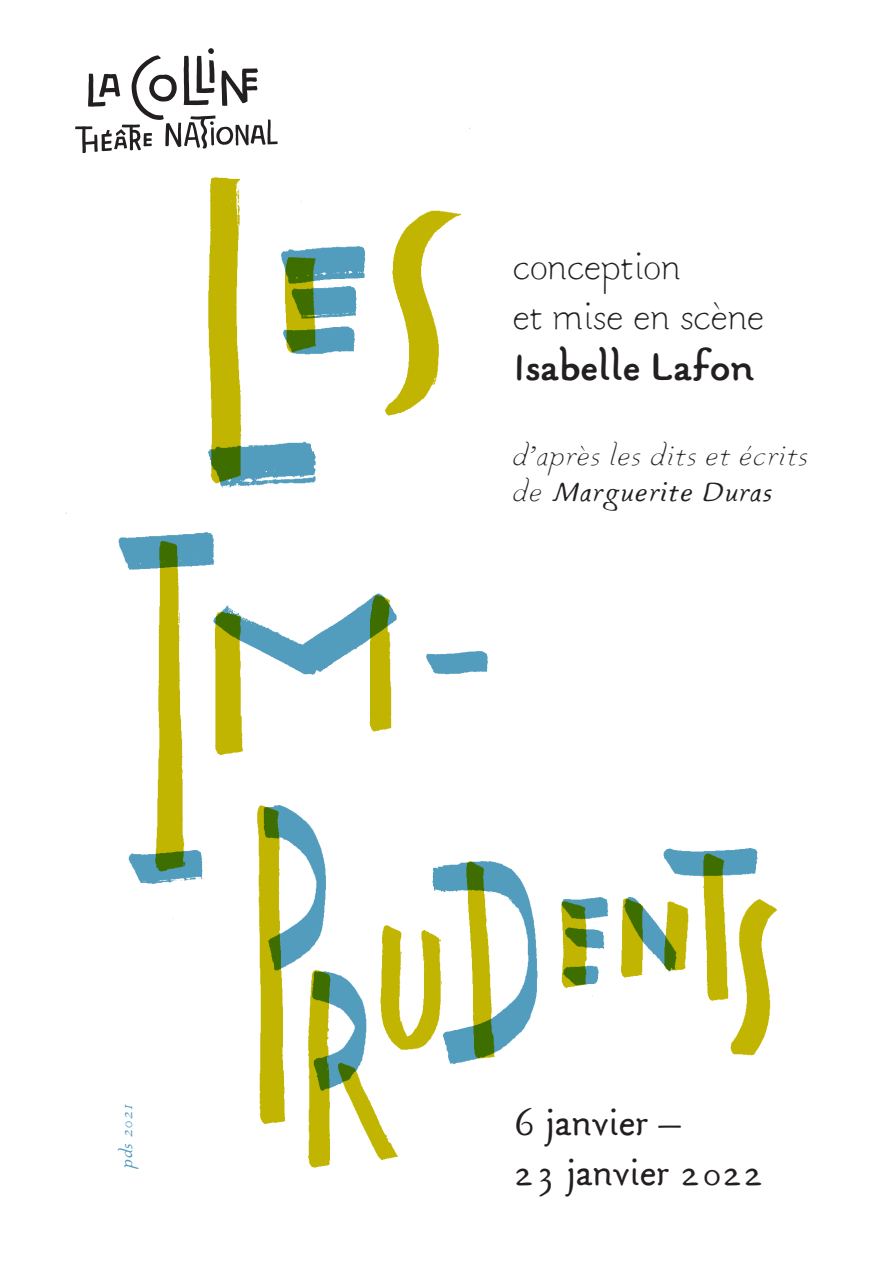
<style>
.page{position:relative;width:893px;height:1276px;background:#fff}
.page>*{position:absolute;margin:0;border:0;box-sizing:border-box;transform-origin:0 0}
.t1{font:300 42px/50.4px "Gararond";color:#231f20}
.t2{font:500 42px/50.4px "Gararond";color:#231f20}
.t3{font:700 42px "Gararond";color:#231f20}
.t4{font:italic 300 30px/36px "Gararond";letter-spacing:.01em;color:#231f20}
.t5{font:italic 500 18px "Gararond";color:#529cbe}
.s1{font-weight:500}
</style>
<div class="page">
<img style="left:427px;top:651px;width:61px;height:24px">
<img style="left:207px;top:127px;width:263px;height:354px">
<img style="left:118px;top:481px;width:279px;height:438px">
<img style="left:241px;top:754px;width:537px;height:414px">
<svg style="left:75px;top:48px;width:203px;height:105px"></svg>
<p class="t5" style="left:117px;top:1168px;width:68px;rotate:-90deg">pds 2021</p>
<p class="t1" style="left:513px;top:244px;width:253px">conception<br>et mise en scène</p>
<p class="t3" style="left:513px;top:346px;width:243px">Isabelle Lafon</p>
<p class="t4" style="left:513px;top:440px;width:298px">d’après les dits et écrits de <span class="s1">Marguerite Duras</span></p>
<p class="t2" style="left:514px;top:1099px;width:252px">6 janvier –<br>23 janvier 2022</p>
</div>
